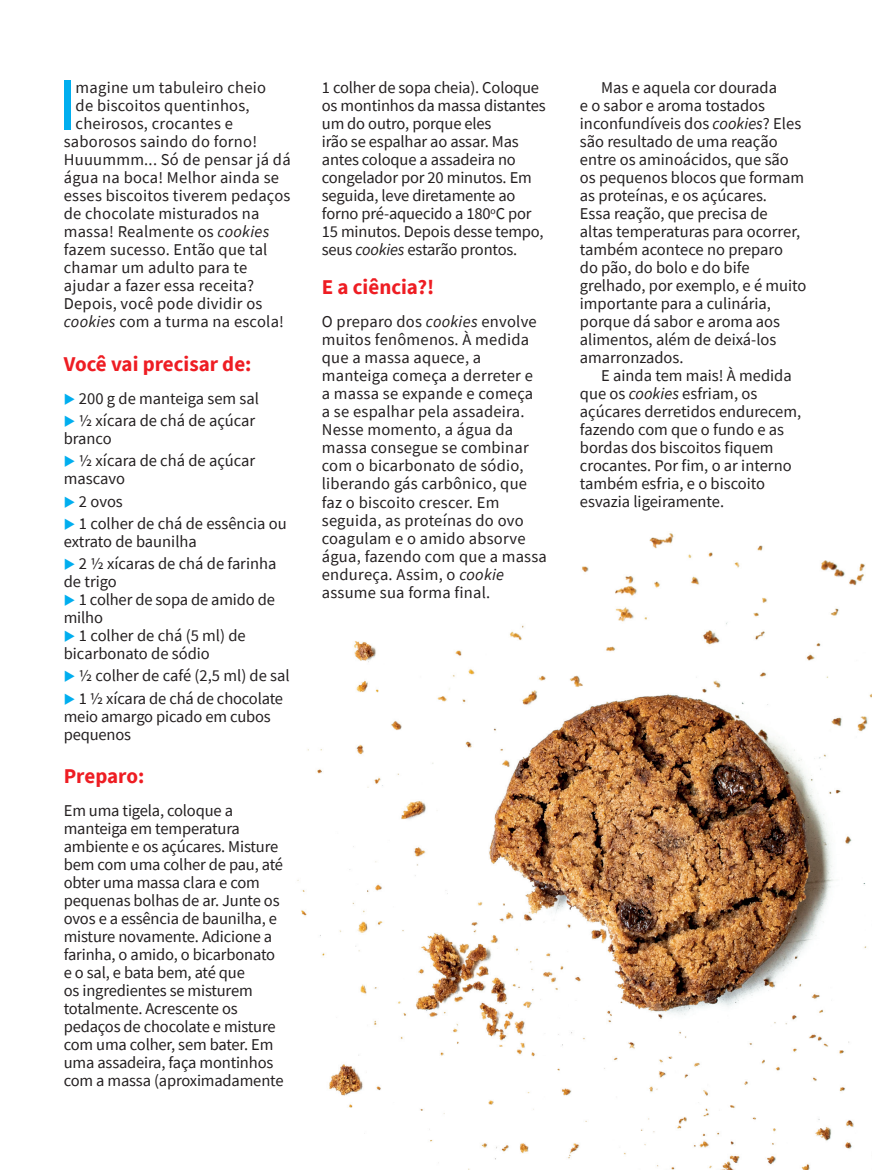
<style>
.page{position:relative;width:872px;height:1170px;background:#fff}
.page>*{position:absolute;margin:0;border:0;box-sizing:border-box;transform-origin:0 0}
.t1{font:60.9px "Oswald";color:#00aeef}
.t2{font:700 21px "Source Sans Pro";color:#ee1d23}
.t3{font:16.5px/18px "Source Sans Pro";color:#231f20}
.s1{font-style:italic}
.s2{color:#00aeef}
</style>
<div class="page">
<img style="left:297px;top:533px;width:575px;height:636px">
<p class="t1" style="left:60px;top:50px;width:17px">I</p>
<p class="t3" style="left:76px;top:79px;width:192px">magine um tabuleiro cheio</p>
<p class="t3" style="left:76px;top:97px;width:176px">de biscoitos quentinhos,</p>
<p class="t3" style="left:76px;top:115px;width:159px">cheirosos, crocantes e</p>
<p class="t3" style="left:64px;top:133px;width:195px">saborosos saindo do forno!</p>
<p class="t3" style="left:64px;top:151px;width:228px">Huuummm... Só de pensar já dá</p>
<p class="t3" style="left:64px;top:169px;width:217px">água na boca! Melhor ainda se</p>
<p class="t3" style="left:64px;top:187px;width:228px">esses biscoitos tiverem pedaços</p>
<p class="t3" style="left:64px;top:205px;width:197px">de chocolate misturados na</p>
<p class="t3" style="left:64px;top:223px;width:207px">massa! Realmente os <span class="s1">cookies</span></p>
<p class="t3" style="left:64px;top:241px;width:205px">fazem sucesso. Então que tal</p>
<p class="t3" style="left:64px;top:259px;width:185px">chamar um adulto para te</p>
<p class="t3" style="left:64px;top:277px;width:192px">ajudar a fazer essa receita?</p>
<p class="t3" style="left:64px;top:295px;width:200px">Depois, você pode dividir os</p>
<p class="t3" style="left:64px;top:313px;width:222px"><span class="s1">cookies</span> com a turma na escola!</p>
<p class="t2" style="left:64px;top:349px;width:189px">Você vai precisar de:</p>
<p class="t3" style="left:64px;top:389px;width:197px"><span class="s2">◆</span> 200 g de manteiga sem sal</p>
<p class="t3" style="left:64px;top:411px;width:193px"><span class="s2">◆</span> ½ xícara de chá de açúcar branco</p>
<p class="t3" style="left:64px;top:451px;width:193px"><span class="s2">◆</span> ½ xícara de chá de açúcar mascavo</p>
<p class="t3" style="left:64px;top:492px;width:61px"><span class="s2">◆</span> 2 ovos</p>
<p class="t3" style="left:64px;top:514px;width:224px"><span class="s2">◆</span> 1 colher de chá de essência ou extrato de baunilha</p>
<p class="t3" style="left:64px;top:554px;width:214px"><span class="s2">◆</span> 2 ½ xícaras de chá de farinha de trigo</p>
<p class="t3" style="left:64px;top:590px;width:213px"><span class="s2">◆</span> 1 colher de sopa de amido de milho</p>
<p class="t3" style="left:64px;top:626px;width:183px"><span class="s2">◆</span> 1 colher de chá (5 ml) de bicarbonato de sódio</p>
<p class="t3" style="left:64px;top:666px;width:227px"><span class="s2">◆</span> ½ colher de café (2,5 ml) de sal</p>
<p class="t3" style="left:64px;top:689px;width:221px"><span class="s2">◆</span> 1 ½ xícara de chá de chocolate meio amargo picado em cubos pequenos</p>
<p class="t2" style="left:64px;top:761px;width:82px">Preparo:</p>
<p class="t3" style="left:64px;top:801px;width:221px">Em uma tigela, coloque a manteiga em temperatura ambiente e os açúcares. Misture bem com uma colher de pau, até obter uma massa clara e com pequenas bolhas de ar. Junte os ovos e a essência de baunilha, e misture novamente. Adicione a farinha, o amido, o bicarbonato e o sal, e bata bem, até que<br>os ingredientes se misturem totalmente. Acrescente os pedaços de chocolate e misture com uma colher, sem bater. Em uma assadeira, faça montinhos com a massa (aproximadamente</p>
<p class="t3" style="left:322px;top:79px;width:225px">1 colher de sopa cheia). Coloque os montinhos da massa distantes um do outro, porque eles<br>irão se espalhar ao assar. Mas antes coloque a assadeira no congelador por 20 minutos. Em seguida, leve diretamente ao forno pré-aquecido a 180<sup>o</sup>C por<br>15 minutos. Depois desse tempo, seus <span class="s1">cookies</span> estarão prontos.</p>
<p class="t2" style="left:322px;top:273px;width:114px">E a ciência?!</p>
<p class="t3" style="left:322px;top:313px;width:226px">O preparo dos <span class="s1">cookies</span> envolve muitos fenômenos. À medida que a massa aquece, a manteiga começa a derreter e<br>a massa se expande e começa<br>a se espalhar pela assadeira.<br>Nesse momento, a água da massa consegue se combinar com o bicarbonato de sódio, liberando gás carbônico, que faz o biscoito crescer. Em seguida, as proteínas do ovo coagulam e o amido absorve água, fazendo com que a massa endureça. Assim, o <span class="s1">cookie </span>assume sua forma final.</p>
<p class="t3" style="left:580px;top:79px;width:228px;text-indent:21px">Mas e aquela cor dourada<br>e o sabor e aroma tostados inconfundíveis dos <span class="s1">cookies</span>? Eles são resultado de uma reação entre os aminoácidos, que são os pequenos blocos que formam as proteínas, e os açúcares.<br>Essa reação, que precisa de<br>altas temperaturas para ocorrer, também acontece no preparo<br>do pão, do bolo e do bife grelhado, por exemplo, e é muito importante para a culinária, porque dá sabor e aroma aos alimentos, além de deixá-los amarronzados.</p>
<p class="t3" style="left:580px;top:367px;width:223px;text-indent:21px">E ainda tem mais! À medida que os <span class="s1">cookies</span> esfriam, os açúcares derretidos endurecem, fazendo com que o fundo e as bordas dos biscoitos fiquem crocantes. Por fim, o ar interno também esfria, e o biscoito esvazia ligeiramente.</p>
</div>
